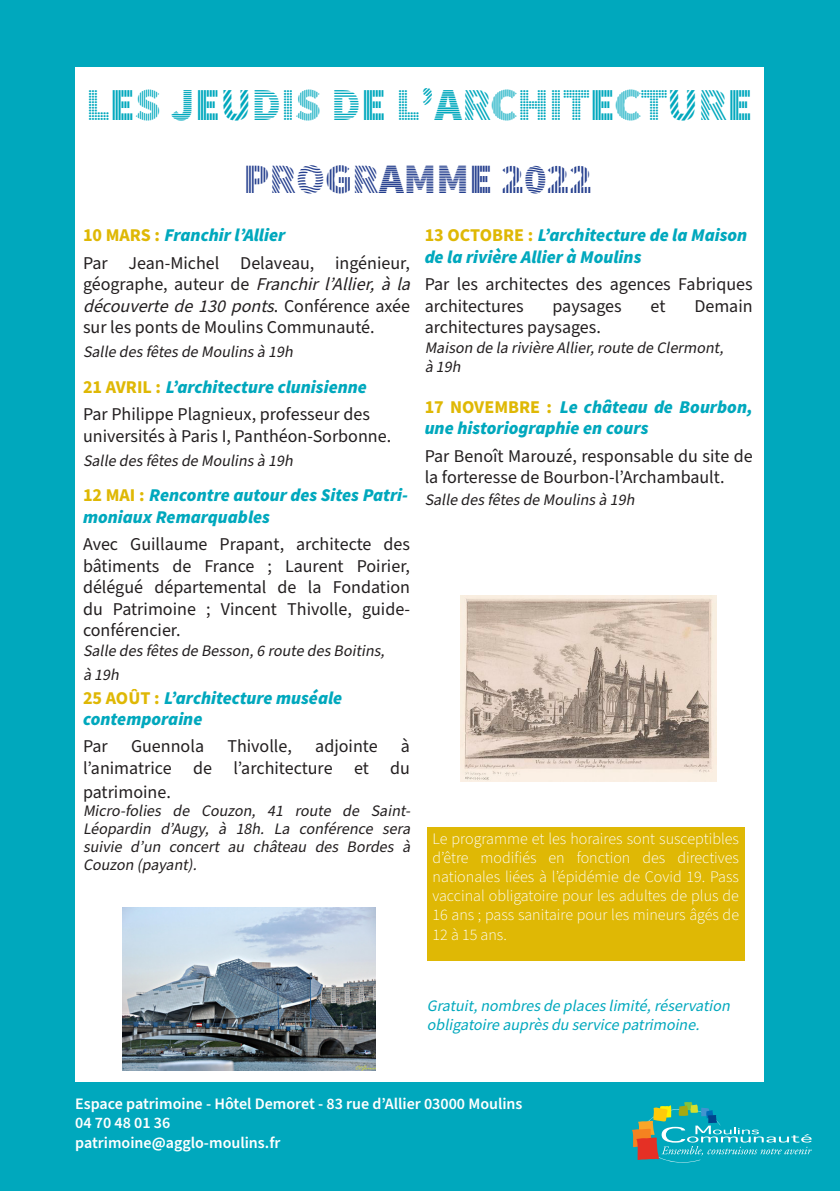
<style>
.page{position:relative;width:840px;height:1191px;background:#fff}
.page>*{position:absolute;margin:0;border:0;box-sizing:border-box;transform-origin:0 0}
.t1{font:46px "Source Sans Pro DISPLAY";color:#00a8bd}
.t2{font:42px "Source Sans Pro DISPLAY";color:#253f8e}
.t3{font:18px/21.6px "Source Sans Pro";color:#231f20}
.t4{font:italic 18px/21.6px "Source Sans Variable";color:#00a8bd}
.t5{font:italic 16px/18px "Source Sans Pro";color:#231f20;text-align:justify}
.t6{font:300 16px/19.2px "Source Sans Pro";color:#fff;text-align:justify}
.t7{font:600 16px "Source Sans Pro";color:#fff}
.t8{font:italic 16px/19.2px "Source Sans Variable";color:#00a8bd}
.s1{font-family:"Source Sans Pro";font-weight:700;font-style:normal;color:#dfb805}
.s2{font-style:italic}
</style>
<div class="page">
<div style="left:0;top:0;width:839px;height:1191px;background:#00a8bd"></div>
<div style="left:75px;top:67px;width:688px;height:1014px;background:#fff"></div>
<img style="left:122px;top:907px;width:253px;height:163px">
<img style="left:460px;top:595px;width:256px;height:186px">
<div style="left:426px;top:827px;width:318px;height:133px;background:#dfb805"></div>
<svg style="left:632px;top:1102px;width:179px;height:60px"></svg>
<p class="t1" style="left:86px;top:81px;width:668px">LES JEUDIS DE L’ARCHITECTURE</p>
<p class="t2" style="left:243px;top:157px;width:350px">PROGRAMME 2022</p>
<p class="t4" style="left:83px;top:225px;width:204px"><span class="s1">10 MARS :</span> Franchir l’Allier</p>
<p class="t3" style="left:83px;top:252px;width:334px">Par Jean-Michel Delaveau, ingénieur, gé o g ra p h e , a u te u r d e <span class="s2">Franchirl’Allier,àla découvertede130ponts</span>. C o n fé r e n c e a x é e sur les ponts de Moulins Communauté.</p>
<p class="t5" style="left:83px;top:344px;width:215px">Salle desfêtesde Moulinsà 19h</p>
<p class="t4" style="left:83px;top:376px;width:285px"><span class="s1">21 AVRIL :</span> L’architecture clunisienne</p>
<p class="t3" style="left:83px;top:404px;width:309px">Par Philippe Plagnieux, professeur des universités à Paris I, Panthéon-Sorbonne.</p>
<p class="t5" style="left:83px;top:452px;width:215px">Salle desfêtesde Moulinsà 19h</p>
<p class="t4" style="left:83px;top:484px;width:326px"><span class="s1">12 MAI :</span> Rencontre autour des Sites Patri&shy;moniaux Remarquables</p>
<p class="t3" style="left:83px;top:534px;width:328px;text-align:justify">Avec Guillaume Prapant, architecte des bâtiments de France ; Laurent Poirier, délégué départemental de la Fondation du Patrimoine ; Vincent Thivolle, guide&shy;conférencier.</p>
<p class="t5" style="left:83px;top:642px;width:307px">Salle desfêtesde Besson,6 route desBoitins,</p>
<p class="t5" style="left:83px;top:666px;width:41px">à 19h</p>
<p class="t4" style="left:83px;top:687px;width:260px"><span class="s1">25 AOÛT :</span> L’architecture muséale contemporaine</p>
<p class="t3" style="left:83px;top:736px;width:26px">Par</p>
<p class="t3" style="left:131px;top:736px;width:74px">Guennola</p>
<p class="t3" style="left:227px;top:736px;width:66px">Thivolle,</p>
<p class="t3" style="left:315px;top:736px;width:64px">adjointe</p>
<p class="t4" style="left:424px;top:225px;width:324px"><span class="s1">13 OCTOBRE :</span> L’architecture de la Maison de la rivière Allier à Moulins</p>
<p class="t3" style="left:424px;top:274px;width:329px">Par les architectes des agences Fabriques architectures</p>
<p class="t3" style="left:552px;top:296px;width:71px">paysages</p>
<p class="t3" style="left:650px;top:296px;width:16px">et</p>
<p class="t3" style="left:694px;top:296px;width:60px">Demain</p>
<p class="t3" style="left:424px;top:317px;width:178px">architectures paysages.</p>
<p class="t5" style="left:424px;top:339px;width:304px">Maison de la rivière Allier,route de Clermont,</p>
<p class="t5" style="left:424px;top:358px;width:41px">à 19h</p>
<p class="t4" style="left:424px;top:396px;width:329px"><span class="s1">17 NOVEMBRE :</span> Le château de Bourbon, une historiographie en cours</p>
<p class="t3" style="left:424px;top:445px;width:329px">Par Benoît Marouzé, responsable du site de la forteresse de Bourbon-l’Archambault.</p>
<p class="t5" style="left:424px;top:491px;width:215px">Salle desfêtesde Moulinsà 19h</p>
<p class="t3" style="left:83px;top:736px;width:328px;text-align:right">à<br>l’animatrice de l’architecture et du</p>
<p class="t3" style="left:83px;top:782px;width:89px">patrimoine.</p>
<p class="t5" style="left:83px;top:802px;width:332px">Micro-folies de Couzon, 41 route de Saint-Léopardin d’Augy, à 18h. La conférence sera suivie d’un concert au château des Bordes à Couzon (payant).</p>
<p class="t6" style="left:432px;top:829px;width:308px">Le programme et les horaires sont susceptibles d’être modifiés en fonction des directives nationales liées à l’épidémie de Covid 19. Pass vaccinal obligatoire pour les adultes de plus de 16 ans ; pass sanitaire pour les mineurs âgés de 12 à 15 ans.</p>
<p class="t8" style="left:426px;top:996px;width:308px">Gratuit,nombresde placeslimité,réservation obligatoire auprèsdu service patrimoine.</p>
<p class="t7" style="left:75px;top:1093px;width:448px">Espace patrimoine - Hôtel Demoret - 83 rue d’Allier 03000 Moulins</p>
<p class="t7" style="left:75px;top:1112px;width:97px">04 70 48 01 36</p>
<p class="t7" style="left:75px;top:1131px;width:207px">patrimoine@agglo-moulins.fr</p>
</div>
